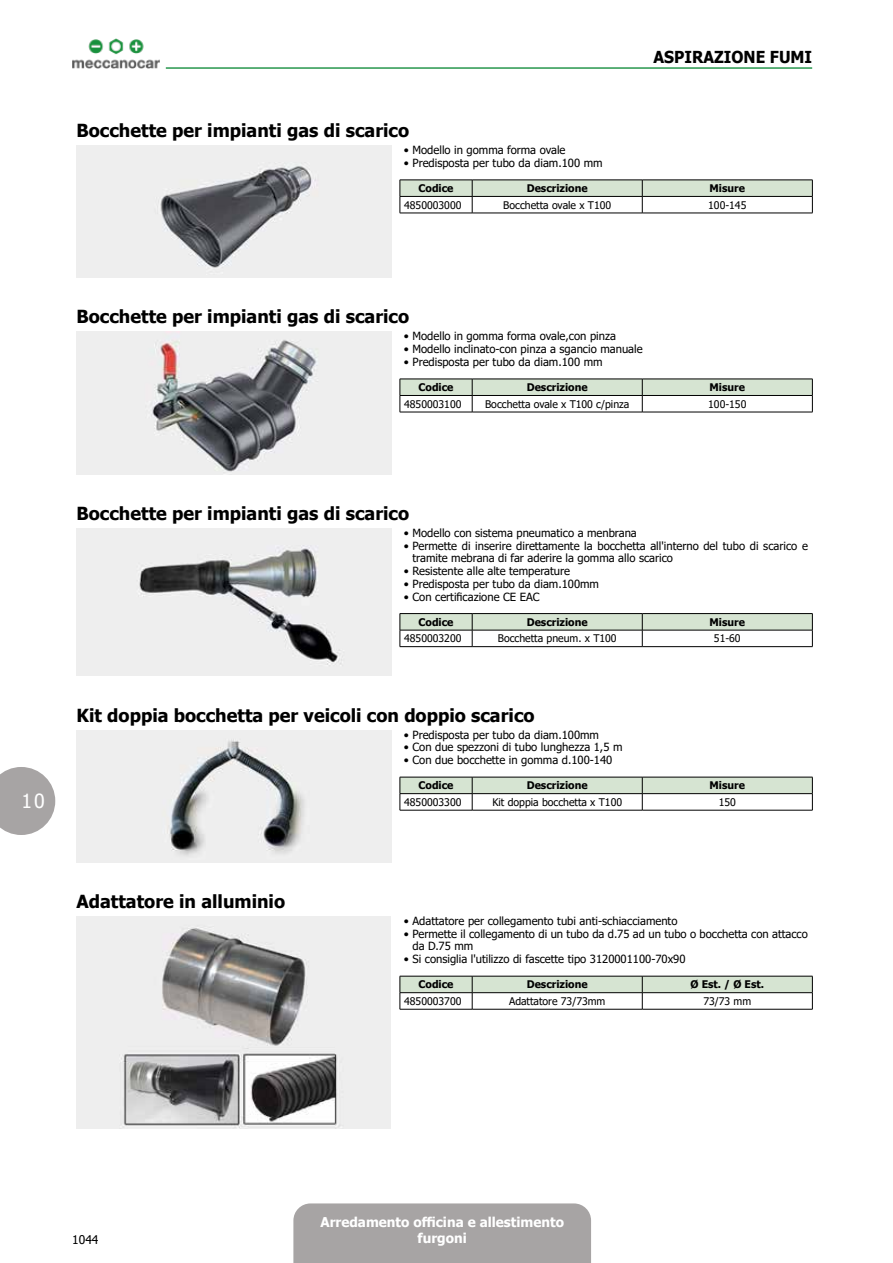
<style>
.page{position:relative;width:893px;height:1263px;background:#fff}
.page>*{position:absolute;margin:0;border:0;box-sizing:border-box;transform-origin:0 0}
.t1{font:19.5px "Tahoma";color:#fff}
.t2{font:700 18px "Tahoma";color:#000}
.t3{font:700 16.5px "Tahoma";color:#000;scale:.95 1}
.t4{font:700 13.5px/16.2px "Tahoma";color:#fff;text-align:center}
.t5{font:12px "Tahoma";color:#000}
.t6{font:11.25px/12.8px "Tahoma";color:#000}
.t7{font:10.5px "Tahoma";color:#000}
.t8{font:700 10.5px "Tahoma";color:#000}
</style>
<div class="page">
<div style="left:293px;top:1203px;width:298px;height:60px;background:#a7a4a4"></div>
<svg style="left:0;top:767px;width:55px;height:68px;background:#b4b2b2"></svg>
<img style="left:72px;top:38px;width:87px;height:31px">
<hr style="left:166px;top:67px;width:646px;height:2px;background:#28974e">
<img style="left:77px;top:146px;width:314px;height:132px">
<svg style="left:400px;top:180px;width:413px;height:33px"></svg>
<hr style="left:400px;top:213px;width:72px;height:1px;background:#000">
<hr style="left:472px;top:213px;width:170px;height:1px;background:#000">
<hr style="left:642px;top:213px;width:171px;height:1px;background:#000">
<img style="left:77px;top:332px;width:314px;height:142px">
<svg style="left:400px;top:379px;width:413px;height:33px"></svg>
<hr style="left:400px;top:412px;width:72px;height:1px;background:#000">
<hr style="left:472px;top:412px;width:170px;height:1px;background:#000">
<hr style="left:642px;top:412px;width:171px;height:1px;background:#000">
<img style="left:77px;top:528px;width:314px;height:148px">
<hr style="left:400px;top:613px;width:72px;height:1px;background:#000">
<hr style="left:472px;top:613px;width:170px;height:1px;background:#000">
<hr style="left:642px;top:613px;width:171px;height:1px;background:#000">
<svg style="left:400px;top:614px;width:413px;height:32px"></svg>
<hr style="left:400px;top:646px;width:72px;height:1px;background:#000">
<hr style="left:472px;top:646px;width:170px;height:1px;background:#000">
<hr style="left:642px;top:646px;width:171px;height:1px;background:#000">
<img style="left:77px;top:730px;width:314px;height:132px">
<svg style="left:400px;top:777px;width:413px;height:33px"></svg>
<hr style="left:400px;top:810px;width:72px;height:1px;background:#000">
<hr style="left:472px;top:810px;width:170px;height:1px;background:#000">
<hr style="left:642px;top:810px;width:171px;height:1px;background:#000">
<img style="left:77px;top:916px;width:314px;height:213px">
<svg style="left:400px;top:976px;width:413px;height:33px"></svg>
<hr style="left:400px;top:1009px;width:72px;height:1px;background:#000">
<hr style="left:472px;top:1009px;width:170px;height:1px;background:#000">
<hr style="left:642px;top:1009px;width:171px;height:1px;background:#000">
<h3 class="t3" style="left:653px;top:45px;width:135px">Aspirazione fum</h3>
<h3 class="t3" style="left:805px;top:45px;width:9px">i</h3>
<h2 class="t2" style="left:77px;top:118px;width:334px">Bocchette per impianti gas di scarico</h2>
<p class="t6" style="left:404px;top:144px;width:163px">• Modello in gomma forma ovale</p>
<p class="t6" style="left:404px;top:157px;width:200px">• Predisposta per tubo da diam.100 mm</p>
<p class="t8" style="left:418px;top:181px;width:37px">Codice</p>
<p class="t8" style="left:527px;top:181px;width:62px">Descrizione</p>
<p class="t8" style="left:710px;top:181px;width:37px">Misure</p>
<p class="t7" style="left:404px;top:198px;width:59px">4850003000</p>
<p class="t7" style="left:503px;top:198px;width:109px">Bocchetta ovale x T100</p>
<p class="t7" style="left:708px;top:198px;width:40px">100-145</p>
<h2 class="t2" style="left:77px;top:304px;width:334px">Bocchette per impianti gas di scarico</h2>
<p class="t6" style="left:404px;top:331px;width:214px">• Modello in gomma forma ovale,con pinza</p>
<p class="t6" style="left:404px;top:343px;width:240px">• Modello inclinato-con pinza a sgancio manuale</p>
<p class="t6" style="left:404px;top:356px;width:200px">• Predisposta per tubo da diam.100 mm</p>
<p class="t8" style="left:418px;top:380px;width:37px">Codice</p>
<p class="t8" style="left:527px;top:380px;width:62px">Descrizione</p>
<p class="t8" style="left:710px;top:380px;width:37px">Misure</p>
<p class="t7" style="left:404px;top:397px;width:59px">4850003100</p>
<p class="t7" style="left:485px;top:397px;width:146px">Bocchetta ovale x T100 c/pinza</p>
<p class="t7" style="left:708px;top:397px;width:40px">100-150</p>
<h1 class="t1" style="left:21px;top:788px;width:25px">10</h1>
<h2 class="t2" style="left:77px;top:501px;width:334px">Bocchette per impianti gas di scarico</h2>
<p class="t6" style="left:404px;top:527px;width:234px">• Modello con sistema pneumatico a menbrana</p>
<p class="t6" style="left:412px;top:540px;width:397px;text-indent:-9px">• Permette di inserire direttamente la bocchetta all'interno del tubo di scarico e tramite mebrana di far aderire la gomma allo scarico</p>
<p class="t6" style="left:404px;top:565px;width:168px">• Resistente alle alte temperature</p>
<p class="t6" style="left:404px;top:578px;width:197px">• Predisposta per tubo da diam.100mm</p>
<p class="t6" style="left:404px;top:591px;width:137px">• Con certificazione CE EAC</p>
<p class="t8" style="left:418px;top:615px;width:37px">Codice</p>
<p class="t8" style="left:527px;top:615px;width:62px">Descrizione</p>
<p class="t8" style="left:710px;top:615px;width:37px">Misure</p>
<p class="t7" style="left:404px;top:631px;width:59px">4850003200</p>
<p class="t7" style="left:498px;top:631px;width:120px">Bocchetta pneum. x T100</p>
<p class="t7" style="left:714px;top:631px;width:28px">51-60</p>
<h2 class="t2" style="left:77px;top:702px;width:460px">Kit doppia bocchetta per veicoli con doppio scarico</h2>
<p class="t6" style="left:404px;top:729px;width:197px">• Predisposta per tubo da diam.100mm</p>
<p class="t6" style="left:404px;top:741px;width:220px">• Con due spezzoni di tubo lunghezza 1,5 m</p>
<p class="t6" style="left:404px;top:754px;width:210px">• Con due bocchette in gomma d.100-140</p>
<p class="t8" style="left:418px;top:778px;width:37px">Codice</p>
<p class="t8" style="left:527px;top:778px;width:62px">Descrizione</p>
<p class="t8" style="left:710px;top:778px;width:37px">Misure</p>
<p class="t7" style="left:404px;top:795px;width:59px">4850003300</p>
<p class="t7" style="left:492px;top:795px;width:131px">Kit doppia bocchetta x T100</p>
<p class="t7" style="left:719px;top:795px;width:19px">150</p>
<h2 class="t2" style="left:77px;top:889px;width:210px">Adattatore in alluminio</h2>
<p class="t6" style="left:404px;top:915px;width:275px">• Adattatore per collegamento tubi anti-schiacciamento</p>
<p class="t6" style="left:412px;top:928px;width:397px;text-indent:-9px">• Permette il collegamento di un tubo da d.75 ad un tubo o bocchetta con attacco da D.75 mm</p>
<p class="t6" style="left:404px;top:953px;width:283px">• Si consiglia l'utilizzo di fascette tipo 3120001100-70x90</p>
<p class="t8" style="left:418px;top:977px;width:37px">Codice</p>
<p class="t8" style="left:527px;top:977px;width:62px">Descrizione</p>
<p class="t8" style="left:690px;top:977px;width:75px">Ø Est. / Ø Est.</p>
<p class="t7" style="left:404px;top:994px;width:59px">4850003700</p>
<p class="t7" style="left:509px;top:994px;width:98px">Adattatore 73/73mm</p>
<p class="t7" style="left:703px;top:994px;width:49px">73/73 mm</p>
<p class="t5" style="left:72px;top:1231px;width:28px">1044</p>
<p class="t4" style="left:320px;top:1214px;width:245px">Arredamento officina e allestimento furgoni</p>
</div>
